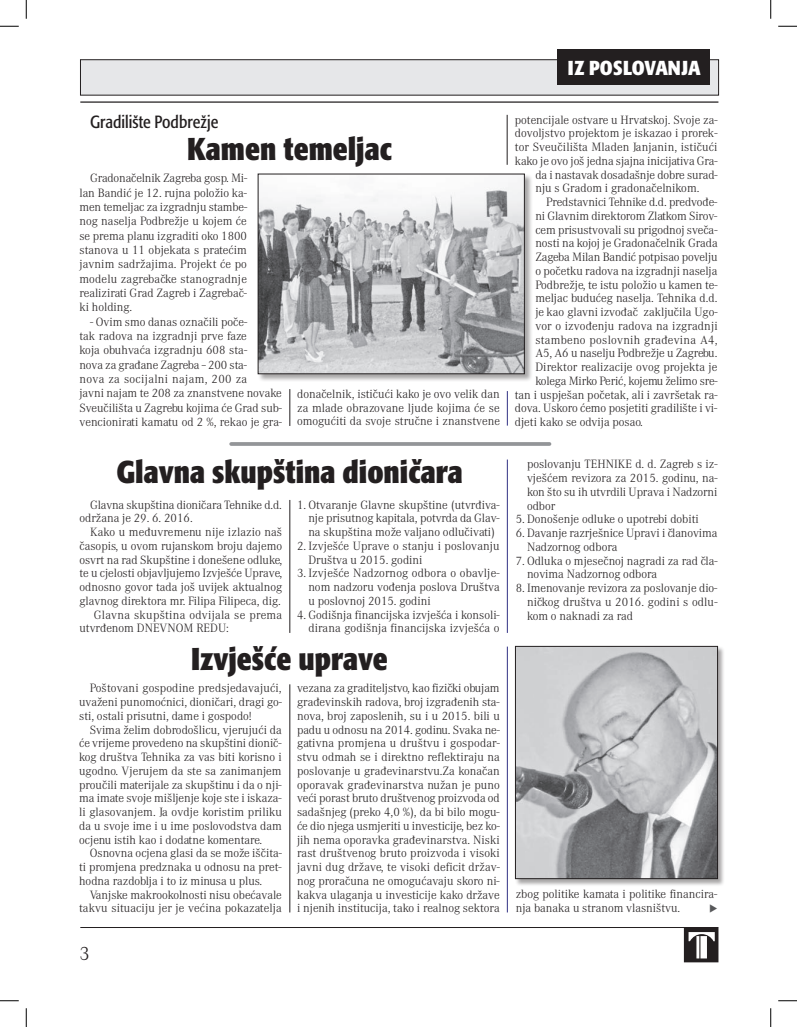
<style>
.page{position:relative;width:797px;height:1027px;background:#fff}
.page>*{position:absolute;margin:0;border:0;box-sizing:border-box;transform-origin:0 0}
.t1{font:50px "ABC Znaci Firmi";color:#231f20}
.t2{font:700 condensed 31.25px "Formata";color:#231f20}
.t3{font:700 condensed 20px "Formata";color:#fff}
.t4{font:300 20px "Mercedes";color:#231f20}
.t5{font:17.5px "Formata Condensed";color:#231f20}
.t6{font:300 12.5px/13.8px "Mercedes";color:#231f20;text-align:justify}
.t7{font:300 12.5px "Mercedes";letter-spacing:.025em;color:#231f20}
.t8{font:300 12.5px "Mercedes";letter-spacing:.02em;color:#231f20}
.t9{font:10px "ABC Znaci Firmi";color:#57585a}
</style>
<div class="page">
<div style="left:80px;top:60px;width:638px;height:35px;background:#e6e7e9"></div>
<hr style="left:80px;top:101px;width:638px;height:2px;background:#231f20">
<hr style="left:80px;top:927px;width:638px;height:1px;background:#231f20">
<hr style="left:289px;top:389px;width:1px;height:37px;background:#231f20">
<hr style="left:289px;top:500px;width:1px;height:133px;background:#231f20">
<hr style="left:289px;top:684px;width:1px;height:228px;background:#231f20">
<div style="left:557px;top:49px;width:152px;height:36px;background:#231f20"></div>
<hr style="left:507px;top:391px;width:1px;height:35px;background:#303084">
<hr style="left:507px;top:460px;width:1px;height:173px;background:#303084">
<hr style="left:507px;top:647px;width:1px;height:265px;background:#303084">
<hr style="left:507px;top:115px;width:1px;height:50px;background:#231f20">
<div style="left:258px;top:174px;width:275px;height:208px;background:#231f20;opacity:.4"></div>
<img style="left:260px;top:176px;width:262px;height:196px">
<div style="left:258px;top:174px;width:266px;height:200px;border:1px solid #231f20"></div>
<div style="left:515px;top:646px;width:210px;height:240px;background:#231f20;opacity:.4"></div>
<img style="left:517px;top:648px;width:199px;height:229px">
<div style="left:515px;top:646px;width:203px;height:233px;border:1px solid #231f20"></div>
<hr style="left:231px;top:442px;width:318px;height:4px;background:#939598">
<svg style="left:0;top:25px;width:19px;height:2px"></svg>
<svg style="left:778px;top:25px;width:19px;height:2px"></svg>
<svg style="left:0;top:1000px;width:19px;height:1px"></svg>
<svg style="left:778px;top:1000px;width:19px;height:1px"></svg>
<svg style="left:25px;top:0;width:2px;height:19px"></svg>
<svg style="left:25px;top:1008px;width:2px;height:19px"></svg>
<svg style="left:770px;top:0;width:1px;height:19px"></svg>
<svg style="left:770px;top:1008px;width:1px;height:19px"></svg>
<h3 class="t3" style="left:568px;top:55px;width:134px">IZ POSLOVANJA</h3>
<h3 class="t5" style="left:90px;top:112px;width:130px">Gradilište Podbrežje</h3>
<h2 class="t2" style="left:187px;top:130px;width:206px">Kamen temeljac</h2>
<p class="t6" style="left:79px;top:171px;width:169px;line-height:14.4px;text-indent:11px">Gradonačelnik Zagreba gosp. Mi&shy;lan Bandić je 12. rujna položio ka&shy;men temeljac za izgradnju stambe&shy;nog naselja Podbrežje u kojem će se prema planu izgraditi oko 1800 stanova u 11 objekata s pratećim javnim sadržajima. Projekt će po modelu zagrebačke stanogradnje realizirati Grad Zagreb i Zagrebač&shy;ki holding.</p>
<p class="t6" style="left:79px;top:315px;width:204px;line-height:14.4px;text-align:left;text-indent:11px">- Ovim smo danas označili poče-<br>tak radova na izgradnji prve faze<br>koja obuhvaća izgradnju 608 sta-<br>nova za građane Zagreba – 200 sta-<br>nova za socijalni najam, 200 za<br>javni najam te 208 za znanstvene novake Sveučilišta u Zagrebu kojima će Grad sub&shy;vencionirati kamatu od 2 %, rekao je gra-</p>
<p class="t6" style="left:297px;top:387px;width:204px">donačelnik, ističući kako je ovo velik dan za mlade obrazovane ljude kojima će se omogućiti da svoje stručne i znanstvene</p>
<h2 class="t2" style="left:116px;top:453px;width:348px">Glavna skupština dioničara</h2>
<p class="t6" style="left:308px;top:498px;width:193px;text-indent:-11px">1. Otvaranje Glavne skupštine (utvrđiva&shy;nje prisutnog kapitala, potvrda da Glav&shy;na skupština može valjano odlučivati)</p>
<p class="t6" style="left:308px;top:539px;width:193px;text-indent:-11px">2. Izvješće Uprave o stanju i poslovanju<br>Društva u 2015. godini</p>
<p class="t6" style="left:308px;top:567px;width:193px;text-indent:-11px">3. Izvješće Nadzornog odbora o obavlje&shy;nom nadzoru vođenja poslova Društva u poslovnoj 2015. godini</p>
<p class="t6" style="left:297px;top:608px;width:204px;text-align:right">4. Godišnja financijska izvješća i konsoli&shy;dirana godišnja financijska izvješća o</p>
<p class="t6" style="left:79px;top:498px;width:204px;text-indent:11px">Glavna skupština dioničara Tehnike d.d. održana je 29. 6. 2016.</p>
<p class="t6" style="left:90px;top:525px;width:194px">Kako u međuvremenu nije izlazio naš</p>
<p class="t6" style="left:79px;top:539px;width:204px">časopis, u ovom rujanskom broju dajemo</p>
<p class="t6" style="left:79px;top:553px;width:204px">osvrt na rad Skupštine i donešene odluke,</p>
<p class="t6" style="left:79px;top:567px;width:204px">te u cjelosti objavljujemo Izvješće Uprave,</p>
<p class="t6" style="left:79px;top:580px;width:204px">odnosno govor tada još uvijek aktualnog</p>
<p class="t6" style="left:79px;top:594px;width:203px">glavnog direktora mr. Filipa Filipeca, dig.</p>
<p class="t7" style="left:94px;top:608px;width:190px">Glavna skupština odvijala se prema</p>
<p class="t6" style="left:79px;top:622px;width:151px">utvrđenom DNEVNOM REDU:</p>
<h2 class="t2" style="left:191px;top:639px;width:198px">Izvješće uprave</h2>
<p class="t6" style="left:297px;top:682px;width:204px">vezana za graditeljstvo, kao fizički obujam građevinskih radova, broj izgrađenih sta&shy;nova, broj zaposlenih, su i u 2015. bili u padu u odnosu na 2014. godinu. Svaka ne&shy;gativna promjena u društvu i gospodar&shy;stvu odmah se i direktno reflektiraju na poslovanje u građevinarstvu.Za konačan oporavak građevinarstva nužan je puno veći porast bruto društvenog proizvoda od sadašnjeg (preko 4,0 %), da bi bilo mogu&shy;će dio njega usmjeriti u investicije, bez ko&shy;jih nema oporavka građevinarstva. Niski rast društvenog bruto proizvoda i visoki javni dug države, te visoki deficit držav&shy;nog proračuna ne omogućavaju skoro ni&shy;kakva ulaganja u investicije kako države i njenih institucija, tako i realnog sektora</p>
<p class="t6" style="left:79px;top:682px;width:204px;text-indent:11px">Poštovani gospodine predsjedavajući, uvaženi punomoćnici, dioničari, dragi go&shy;sti, ostali prisutni, dame i gospodo!</p>
<p class="t6" style="left:79px;top:723px;width:204px;text-indent:11px">Svima želim dobrodošlicu, vjerujući da će vrijeme provedeno na skupštini dionič&shy;kog društva Tehnika za vas biti korisno i ugodno. Vjerujem da ste sa zanimanjem proučili materijale za skupštinu i da o nji&shy;ma imate svoje mišljenje koje ste i iskaza&shy;li glasovanjem. Ja ovdje koristim priliku da u svoje ime i u ime poslovodstva dam ocjenu istih kao i dodatne komentare.</p>
<p class="t6" style="left:79px;top:847px;width:204px;text-indent:11px">Osnovna ocjena glasi da se može iščita&shy;ti promjena predznaka u odnosu na pret&shy;hodna razdoblja i to iz minusa u plus.</p>
<p class="t6" style="left:79px;top:888px;width:204px;text-align:right">Vanjske makrookolnosti nisu obećavale takvu situaciju jer je većina pokazatelja</p>
<h3 class="t4" style="left:79px;top:942px;width:12px">3</h3>
<p class="t6" style="left:515px;top:113px;width:204px">potencijale ostvare u Hrvatskoj. Svoje za-</p>
<p class="t6" style="left:515px;top:127px;width:204px">dovoljstvo projektom je iskazao i prorek-</p>
<p class="t6" style="left:515px;top:140px;width:204px">tor Sveučilišta Mladen Janjanin, ističući</p>
<p class="t6" style="left:515px;top:154px;width:204px">kako je ovo još jedna sjajna inicijativa Gra-</p>
<p class="t6" style="left:535px;top:168px;width:184px">da i nastavak dosadašnje dobre surad-</p>
<p class="t6" style="left:535px;top:182px;width:165px">nju s Gradom i gradonačelnikom.</p>
<p class="t6" style="left:546px;top:195px;width:173px">Predstavnici Tehnike d.d. predvođe-</p>
<p class="t6" style="left:535px;top:209px;width:183px">ni Glavnim direktorom Zlatkom Sirov-</p>
<p class="t6" style="left:535px;top:223px;width:184px">cem prisustvovali su prigodnoj sveča-</p>
<p class="t6" style="left:535px;top:237px;width:184px">nosti na kojoj je Gradonačelnik Grada</p>
<p class="t6" style="left:535px;top:250px;width:184px">Zageba Milan Bandić potpisao povelju</p>
<p class="t6" style="left:535px;top:264px;width:183px">o početku radova na izgradnji naselja</p>
<p class="t6" style="left:535px;top:278px;width:184px">Podbrežje, te istu položio u kamen te-</p>
<p class="t6" style="left:535px;top:292px;width:184px">meljac budućeg naselja. Tehnika d.d.</p>
<p class="t6" style="left:535px;top:305px;width:184px">je kao glavni izvođač zaključila Ugo-</p>
<p class="t6" style="left:535px;top:319px;width:184px">vor o izvođenju radova na izgradnji</p>
<p class="t8" style="left:535px;top:333px;width:184px">stambeno poslovnih građevina A4,</p>
<p class="t6" style="left:535px;top:347px;width:183px">A5, A6 u naselju Podbrežje u Zagrebu.</p>
<p class="t6" style="left:535px;top:360px;width:184px">Direktor realizacije ovog projekta je</p>
<p class="t6" style="left:535px;top:374px;width:184px">kolega Mirko Perić, kojemu želimo sre-</p>
<p class="t6" style="left:515px;top:388px;width:204px">tan i uspješan početak, ali i završetak ra-</p>
<p class="t6" style="left:515px;top:402px;width:204px">dova. Uskoro ćemo posjetiti gradilište i vi-</p>
<p class="t6" style="left:515px;top:415px;width:130px">djeti kako se odvija posao.</p>
<p class="t6" style="left:527px;top:458px;width:192px">poslovanju TEHNIKE d. d. Zagreb s iz&shy;vješćem revizora za 2015. godinu, na&shy;kon što su ih utvrdili Uprava i Nadzorni odbor</p>
<p class="t6" style="left:516px;top:513px;width:184px">5. Donošenje odluke o upotrebi dobiti</p>
<p class="t6" style="left:527px;top:526px;width:192px;text-indent:-11px">6. Davanje razrješnice Upravi i članovima<br>Nadzornog odbora</p>
<p class="t6" style="left:527px;top:554px;width:192px;text-indent:-11px">7. Odluka o mjesečnoj nagradi za rad čla&shy;novima Nadzornog odbora</p>
<p class="t6" style="left:527px;top:581px;width:192px;text-indent:-11px">8. Imenovanje revizora za poslovanje dio&shy;ničkog društva u 2016. godini s odlu&shy;kom o naknadi za rad</p>
<p class="t6" style="left:516px;top:888px;width:203px">zbog politike kamata i politike financira&shy;nja banaka u stranom vlasništvu.</p>
<p class="t9" style="left:709px;top:900px;width:10px">û</p>
<h1 class="t1" style="left:682px;top:906px;width:40px">√</h1>
</div>
